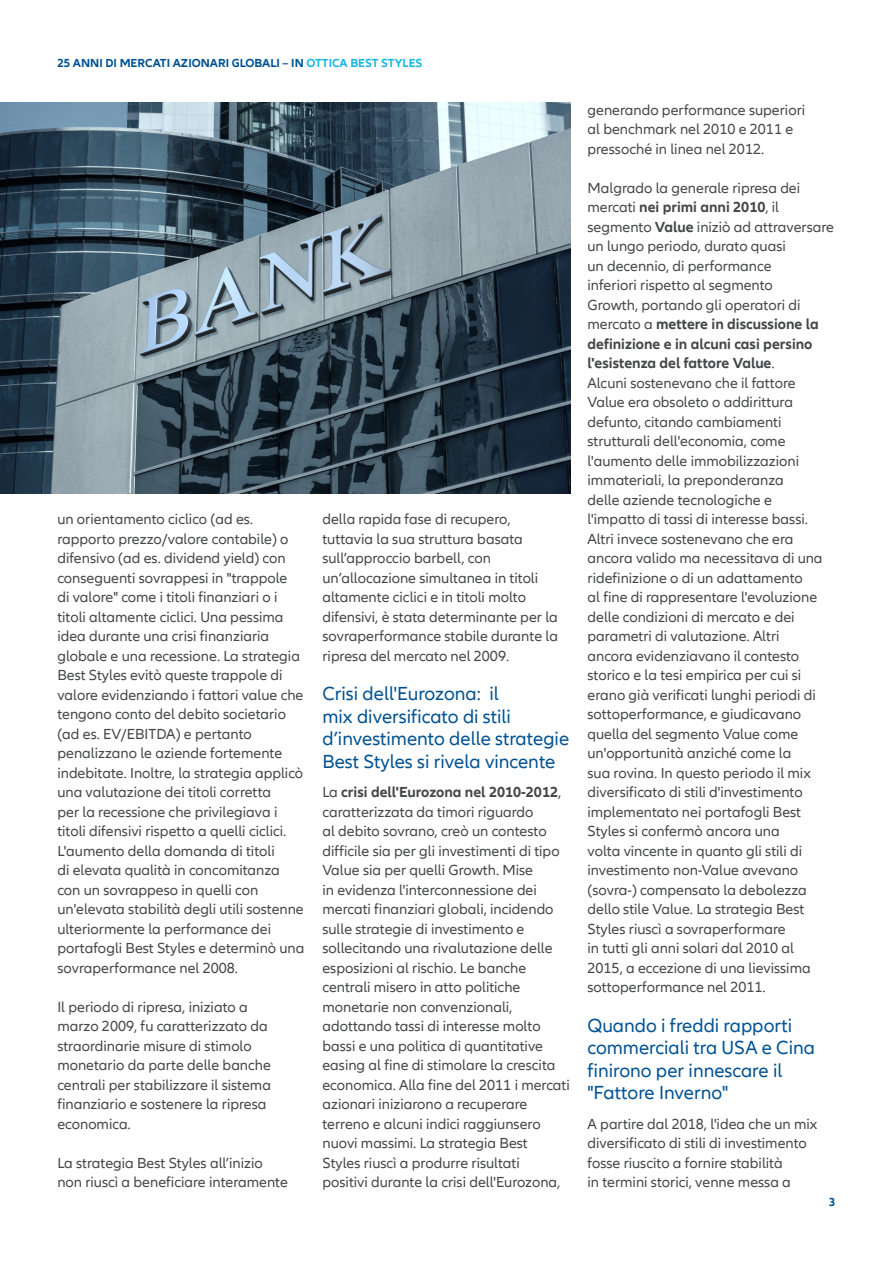
<style>
.page{position:relative;width:893px;height:1263px;background:#fff}
.page>*{position:absolute;margin:0;border:0;box-sizing:border-box;transform-origin:0 0}
.Headline_3{font:19.5px/22.5px "Allianz Neo";color:#015292}
.Copy{font:15px/19.5px "Allianz Neo";color:#454647}
.t1{font:700 12px "Allianz Neo";color:#015292}
.s1{color:#16b8e3}
.s2{font-weight:700}
</style>
<div class="page">
<img style="left:0;top:102px;width:570px;height:391px">
<p class="t1" style="left:57px;top:56px;width:367px">25 ANNI DI MERCATI AZIONARI GLOBALI – IN <span class="s1">OTTICA BEST STYLES</span></p>
<p class="Copy" style="left:57px;top:510px;width:248px">un orientamento ciclico (ad es. rapporto prezzo/valore contabile) o difensivo (ad es. dividend yield) con conseguenti sovrappesi in "trappole<br>di valore" come i titoli finanziari o i titoli altamente ciclici. Una pessima idea durante una crisi finanziaria globale e una recessione. La strategia Best Styles evitò queste trappole di valore evidenziando i fattori value che tengono conto del debito societario (ad es. EV/EBITDA) e pertanto penalizzano le aziende fortemente indebitate. Inoltre, la strategia applicò una valutazione dei titoli corretta<br>per la recessione che privilegiava i titoli difensivi rispetto a quelli ciclici.<br>L'aumento della domanda di titoli<br>di elevata qualità in concomitanza con un sovrappeso in quelli con un'elevata stabilità degli utili sostenne ulteriormente la performance dei portafogli Best Styles e determinò una sovraperformance nel 2008.</p>
<p class="Copy" style="left:57px;top:997px;width:215px">Il periodo di ripresa, iniziato a marzo 2009, fu caratterizzato da straordinarie misure di stimolo monetario da parte delle banche centrali per stabilizzare il sistema finanziario e sostenere la ripresa economica.</p>
<p class="Copy" style="left:57px;top:1153px;width:232px">La strategia Best Styles all’inizio non riuscì a beneficiare interamente</p>
<p class="Copy" style="left:322px;top:510px;width:237px">della rapida fase di recupero, tuttavia la sua struttura basata sull’approccio barbell, con un’allocazione simultanea in titoli altamente ciclici e in titoli molto difensivi, è stata determinante per la sovraperformance stabile durante la ripresa del mercato nel 2009.</p>
<p class="Headline_3" style="left:322px;top:683px;width:248px">Crisi dell'Eurozona: il<br>mix diversificato di stili d’investimento delle strategie<br>Best Styles si rivela vincente</p>
<p class="Copy" style="left:322px;top:783px;width:249px">La <span class="s2">crisi dell'Eurozona nel 2010-2012</span>, caratterizzata da timori riguardo<br>al debito sovrano, creò un contesto difficile sia per gli investimenti di tipo Value sia per quelli Growth. Mise<br>in evidenza l'interconnessione dei mercati finanziari globali, incidendo sulle strategie di investimento e sollecitando una rivalutazione delle esposizioni al rischio. Le banche centrali misero in atto politiche monetarie non convenzionali, adottando tassi di interesse molto bassi e una politica di quantitative easing al fine di stimolare la crescita economica. Alla fine del 2011 i mercati azionari iniziarono a recuperare terreno e alcuni indici raggiunsero nuovi massimi. La strategia Best<br>Styles riuscì a produrre risultati<br>positivi durante la crisi dell'Eurozona,</p>
<p class="Copy" style="left:587px;top:100px;width:219px">generando performance superiori al benchmark nel 2010 e 2011 e pressoché in linea nel 2012.</p>
<p class="Copy" style="left:587px;top:178px;width:248px">Malgrado la generale ripresa dei mercati <span class="s2">nei primi anni 2010</span>, il segmento <span class="s2">Value</span> iniziò ad attraversare un lungo periodo, durato quasi<br>un decennio, di performance<br>inferiori rispetto al segmento<br>Growth, portando gli operatori di mercato a <span class="s2">mettere in discussione la definizione e in alcuni casi persino l'esistenza del fattore Value</span>.<br>Alcuni sostenevano che il fattore Value era obsoleto o addirittura defunto, citando cambiamenti strutturali dell'economia, come l'aumento delle immobilizzazioni immateriali, la preponderanza<br>delle aziende tecnologiche e<br>l'impatto di tassi di interesse bassi.<br>Altri invece sostenevano che era ancora valido ma necessitava di una ridefinizione o di un adattamento<br>al fine di rappresentare l'evoluzione delle condizioni di mercato e dei parametri di valutazione. Altri<br>ancora evidenziavano il contesto storico e la tesi empirica per cui si erano già verificati lunghi periodi di sottoperformance, e giudicavano quella del segmento Value come un'opportunità anziché come la<br>sua rovina. In questo periodo il mix diversificato di stili d'investimento implementato nei portafogli Best Styles si confermò ancora una<br>volta vincente in quanto gli stili di investimento non-Value avevano (sovra-) compensato la debolezza dello stile Value. La strategia Best Styles riuscì a sovraperformare<br>in tutti gli anni solari dal 2010 al<br>2015, a eccezione di una lievissima sottoperformance nel 2011.</p>
<p class="Headline_3" style="left:587px;top:1015px;width:229px">Quando i freddi rapporti commerciali tra USA e Cina finirono per innescare il "Fattore Inverno"</p>
<p class="Copy" style="left:587px;top:1114px;width:231px">A partire dal 2018, l'idea che un mix diversificato di stili di investimento fosse riuscito a fornire stabilità<br>in termini storici, venne messa a</p>
<p class="t1" style="left:829px;top:1194px;width:8px">3</p>
</div>
